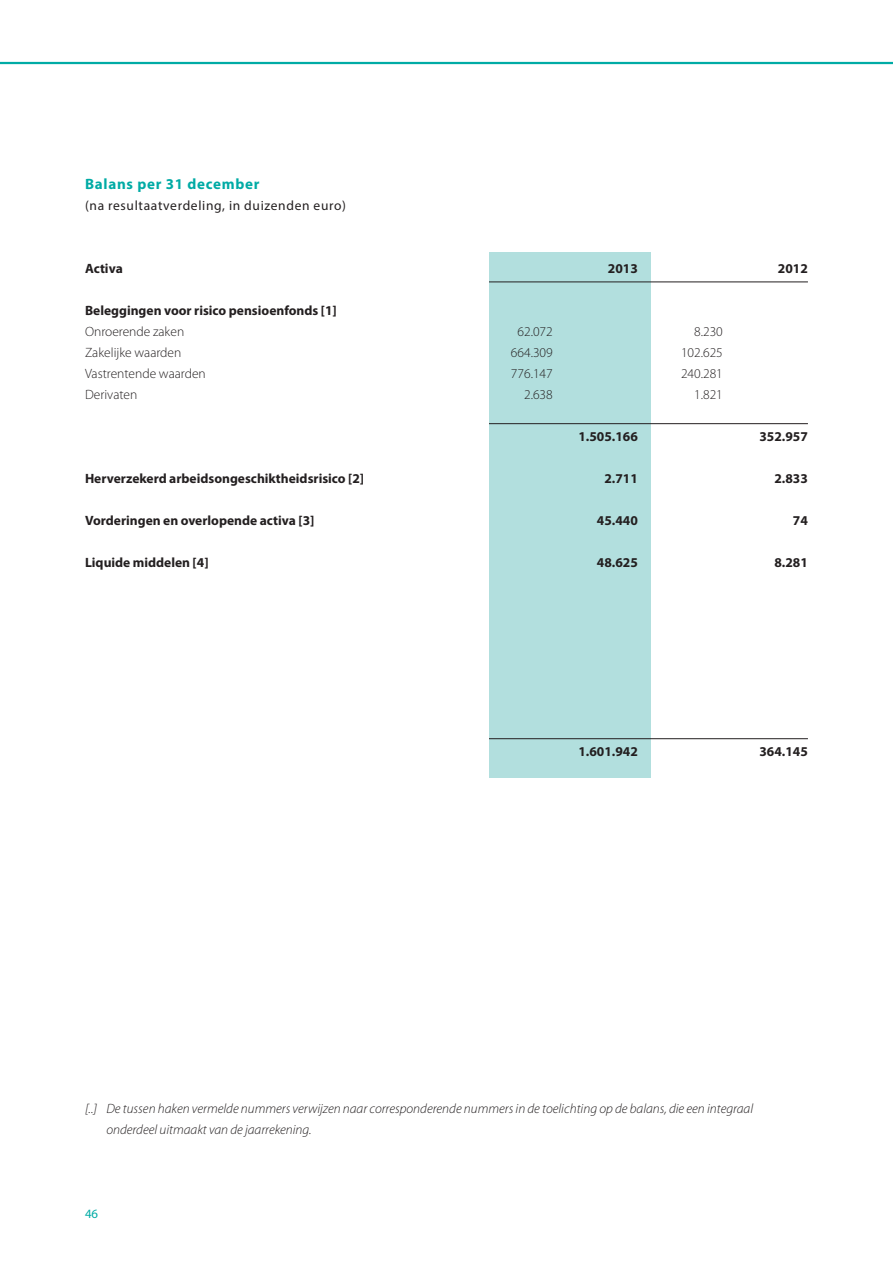
<style>
.page{position:relative;width:893px;height:1263px;background:#fff}
.page>*{position:absolute;margin:0;border:0;box-sizing:border-box;transform-origin:0 0}
.t1{font:700 15px "Myriad Pro";letter-spacing:.05em;color:#00aba5}
.t2{font:700 13.5px "Myriad Pro";color:#231f20}
.t3{font:italic 300 13.5px/21px "Myriad Pro";color:#231f20}
.t4{font:300 13.5px "Myriad Pro";color:#231f20}
.t5{font:13.5px "Myriad Pro";letter-spacing:.05em;color:#231f20}
.t6{font:12.75px "Myriad Pro";color:#00aba5}
</style>
<div class="page">
<hr style="left:0;top:62px;width:893px;height:2px;background:#00aba5">
<div style="left:489px;top:252px;width:162px;height:525px;background:#b2dfde"></div>
<hr style="left:489px;top:282px;width:319px;height:1px;background:#231f20">
<hr style="left:489px;top:423px;width:319px;height:1px;background:#231f20">
<hr style="left:489px;top:738px;width:319px;height:1px;background:#231f20">
<p class="t1" style="left:85px;top:174px;width:176px">Balans per 31 december</p>
<p class="t5" style="left:85px;top:197px;width:262px">(na resultaatverdeling, in duizenden euro)</p>
<p class="t2" style="left:85px;top:260px;width:39px">Activa</p>
<p class="t2" style="left:608px;top:260px;width:31px">2013</p>
<p class="t2" style="left:778px;top:260px;width:31px">2012</p>
<p class="t2" style="left:85px;top:302px;width:253px">Beleggingen voor risico pensioenfonds [1]</p>
<p class="t4" style="left:85px;top:323px;width:101px">Onroerende zaken</p>
<p class="t4" style="left:517px;top:323px;width:37px">62.072</p>
<p class="t4" style="left:694px;top:323px;width:30px">8.230</p>
<p class="t4" style="left:85px;top:344px;width:98px">Zakelijke waarden</p>
<p class="t4" style="left:511px;top:344px;width:43px">664.309</p>
<p class="t4" style="left:681px;top:344px;width:43px">102.625</p>
<p class="t4" style="left:85px;top:365px;width:122px">Vastrentende waarden</p>
<p class="t4" style="left:511px;top:365px;width:43px">776.147</p>
<p class="t4" style="left:681px;top:365px;width:43px">240.281</p>
<p class="t4" style="left:85px;top:386px;width:54px">Derivaten</p>
<p class="t4" style="left:524px;top:386px;width:30px">2.638</p>
<p class="t4" style="left:694px;top:386px;width:30px">1.821</p>
<p class="t2" style="left:578px;top:428px;width:61px">1.505.166</p>
<p class="t2" style="left:759px;top:428px;width:50px">352.957</p>
<p class="t2" style="left:85px;top:470px;width:281px">Herverzekerd arbeidsongeschiktheidsrisico [2]</p>
<p class="t2" style="left:604px;top:470px;width:35px">2.711</p>
<p class="t2" style="left:774px;top:470px;width:35px">2.833</p>
<p class="t2" style="left:85px;top:512px;width:231px">Vorderingen en overlopende activa [3]</p>
<p class="t2" style="left:597px;top:512px;width:42px">45.440</p>
<p class="t2" style="left:793px;top:512px;width:16px">74</p>
<p class="t2" style="left:85px;top:554px;width:125px">Liquide middelen [4]</p>
<p class="t2" style="left:597px;top:554px;width:42px">48.625</p>
<p class="t2" style="left:774px;top:554px;width:35px">8.281</p>
<p class="t2" style="left:578px;top:743px;width:61px">1.601.942</p>
<p class="t2" style="left:759px;top:743px;width:50px">364.145</p>
<p class="t3" style="left:106px;top:1098px;width:648px;text-indent:-21px">[..] De tussen haken vermelde nummers verwijzen naar corresponderende nummers in de toelichting op de balans, die een integraal onderdeel uitmaakt van de jaarrekening.</p>
<p class="t6" style="left:85px;top:1206px;width:15px">46</p>
</div>
